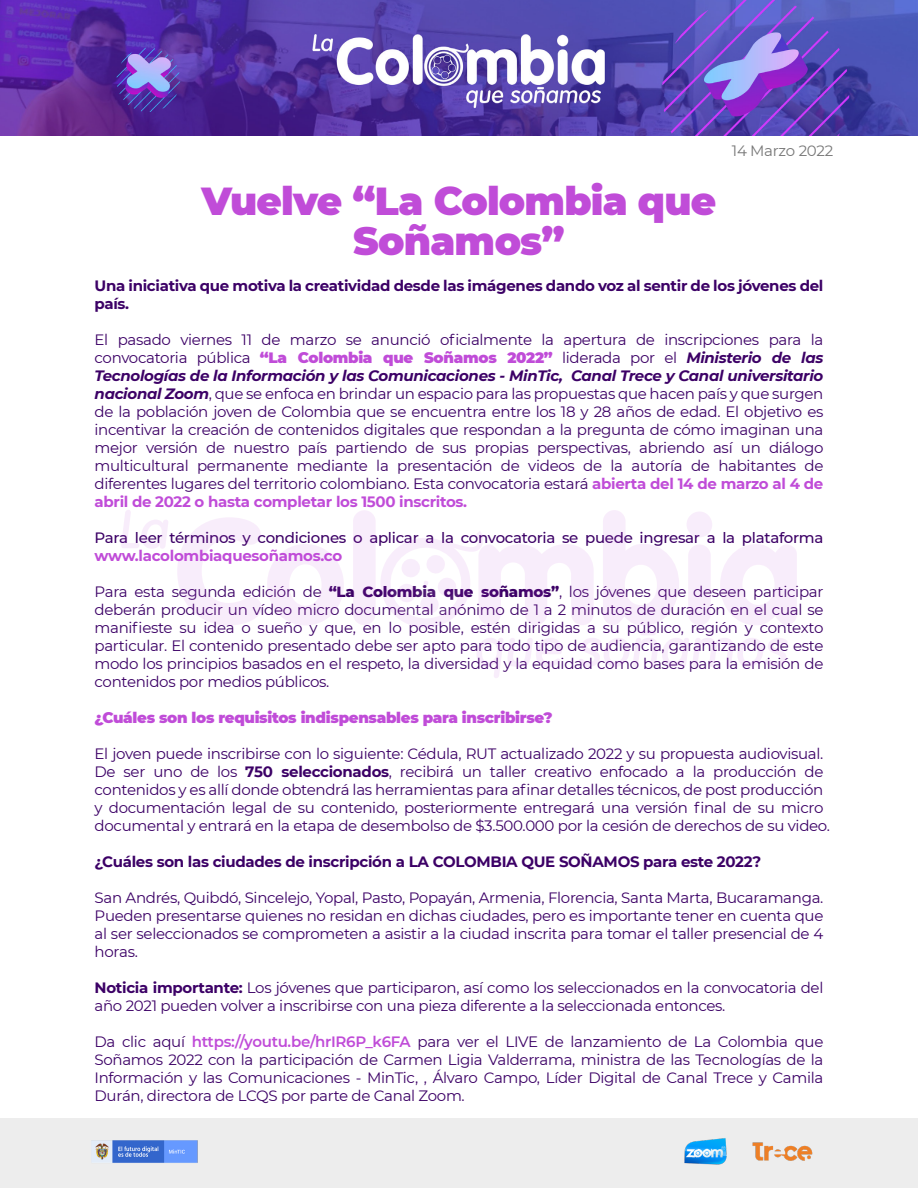
<style>
.page{position:relative;width:918px;height:1188px;background:#fff}
.page>*{position:absolute;margin:0;border:0;box-sizing:border-box;transform-origin:0 0}
.t1{font:900 39px/40.5px "Montserrat";letter-spacing:-.02em;color:#c04cd8;text-align:center}
.t2{font:15px/18px "Montserrat";letter-spacing:-.02em;color:#3c0066;text-align:justify}
.t3{font:700 15px/18px "Montserrat";letter-spacing:-.02em;color:#3c0066}
.t4{font:500 15px "Montserrat";letter-spacing:-.02em;color:#3c0066}
.t5{font:900 15px "Montserrat";letter-spacing:-.02em;color:#c04cd8}
.t6{font:700 15px "Montserrat";letter-spacing:-.02em;color:#c04cd8}
.t7{font:15px "Montserrat";letter-spacing:-.02em;color:#777}
.s1{font-weight:900;color:#c04cd8}
.s2{font-weight:700;font-style:italic}
.s3{font-weight:700;color:#c04cd8}
.s4{font-weight:800}
.s5{font-weight:700}
.s6{font-weight:600;color:#c04cd8}
</style>
<div class="page">
<div style="left:0;top:1119px;width:918px;height:69px;background:#ededed"></div>
<img style="left:0;top:0;width:918px;height:135px">
<img style="left:88px;top:1118px;width:112px;height:45px">
<img style="left:752px;top:1142px;width:61px;height:19px">
<img style="left:684px;top:1138px;width:43px;height:27px">
<svg style="left:121px;top:510px;width:47px;height:39px"></svg>
<svg style="left:177px;top:517px;width:167px;height:108px"></svg>
<div style="left:353px;top:510px;width:23px;height:115px;background:#f8edfb;border-radius:11px"></div>
<svg style="left:381px;top:510px;width:416px;height:168px"></svg>
<p class="t7" style="left:732px;top:141px;width:103px">14 Marzo 2022</p>
<h1 class="t1" style="left:202px;top:178px;width:516px">Vuelve “La Colombia que<br>Soñamos”</h1>
<p class="t3" style="left:95px;top:276px;width:730px">Una iniciativa que motiva la creatividad desde las imágenes dando voz al sentir de los jóvenes del país.</p>
<p class="t2" style="left:95px;top:330px;width:730px">El pasado viernes 11 de marzo se anunció oficialmente la apertura de inscripciones para la convocatoria pública <span class="s1">“La Colombia que Soñamos 2022”</span> liderada por el <span class="s2">Ministerio de las Tecnologías de la Información y las Comunicaciones - MinTic, Canal Trece y Canal universitario nacional Zoom</span>, que se enfoca en brindar un espacio para las propuestas que hacen país y que surgen de la población joven de Colombia que se encuentra entre los 18 y 28 años de edad. El objetivo es incentivar la creación de contenidos digitales que respondan a la pregunta de cómo imaginan una mejor versión de nuestro país partiendo de sus propias perspectivas, abriendo así un diálogo multicultural permanente mediante la presentación de videos de la autoría de habitantes de diferentes lugares del territorio colombiano. Esta convocatoria estará <span class="s3">abierta del 14 de marzo al 4 de abril de 2022 o hasta completar los 1500 inscritos.</span></p>
<p class="t4" style="left:95px;top:527px;width:730px">Para leer términos y condiciones o aplicar a la convocatoria se puede ingresar a la plataforma</p>
<p class="t6" style="left:95px;top:545px;width:249px">www.lacolombiaquesoñamos.co</p>
<p class="t2" style="left:95px;top:582px;width:730px">Para esta segunda edición de <span class="s4">“La Colombia que soñamos”</span>, los jóvenes que deseen participar deberán producir un vídeo micro documental anónimo de 1 a 2 minutos de duración en el cual se manifieste su idea o sueño y que, en lo posible, estén dirigidas a su público, región y contexto particular. El contenido presentado debe ser apto para todo tipo de audiencia, garantizando de este modo los principios basados en el respeto, la diversidad y la equidad como bases para la emisión de contenidos por medios públicos.</p>
<p class="t5" style="left:95px;top:707px;width:459px">¿Cuáles son los requisitos indispensables para inscribirse?</p>
<p class="t2" style="left:95px;top:744px;width:737px;text-align:left">El joven puede inscribirse con lo siguiente: Cédula, RUT actualizado 2022 y su propuesta audiovisual.<br>De ser uno de los <span class="s5">750 seleccionados</span>, recibirá un taller creativo enfocado a la producción de contenidos y es allí donde obtendrá las herramientas para afinar detalles técnicos, de post producción y documentación legal de su contenido, posteriormente entregará una versión final de su micro documental y entrará en la etapa de desembolso de $3.500.000 por la cesión de derechos de su video.</p>
<p class="t3" style="left:95px;top:852px;width:668px">¿Cuáles son las ciudades de inscripción a LA COLOMBIA QUE SOÑAMOS para este 2022?</p>
<p class="t2" style="left:95px;top:888px;width:730px">San Andrés, Quibdó, Sincelejo, Yopal, Pasto, Popayán, Armenia, Florencia, Santa Marta, Bucaramanga.<br>Pueden presentarse quienes no residan en dichas ciudades, pero es importante tener en cuenta que al ser seleccionados se comprometen a asistir a la ciudad inscrita para tomar el taller presencial de 4 horas.</p>
<p class="t2" style="left:95px;top:978px;width:730px"><span class="s5">Noticia importante:</span> Los jóvenes que participaron, así como los seleccionados en la convocatoria del año 2021 pueden volver a inscribirse con una pieza diferente a la seleccionada entonces.</p>
<p class="t2" style="left:95px;top:1032px;width:730px">Da clic aquí <span class="s6">https://youtu.be/hrIR6P_k6FA</span> para ver el LIVE de lanzamiento de La Colombia que Soñamos 2022 con la participación de Carmen Ligia Valderrama, ministra de las Tecnologías de la Información y las Comunicaciones - MinTic, , Álvaro Campo, Líder Digital de Canal Trece y Camila Durán, directora de LCQS por parte de Canal Zoom.</p>
</div>
